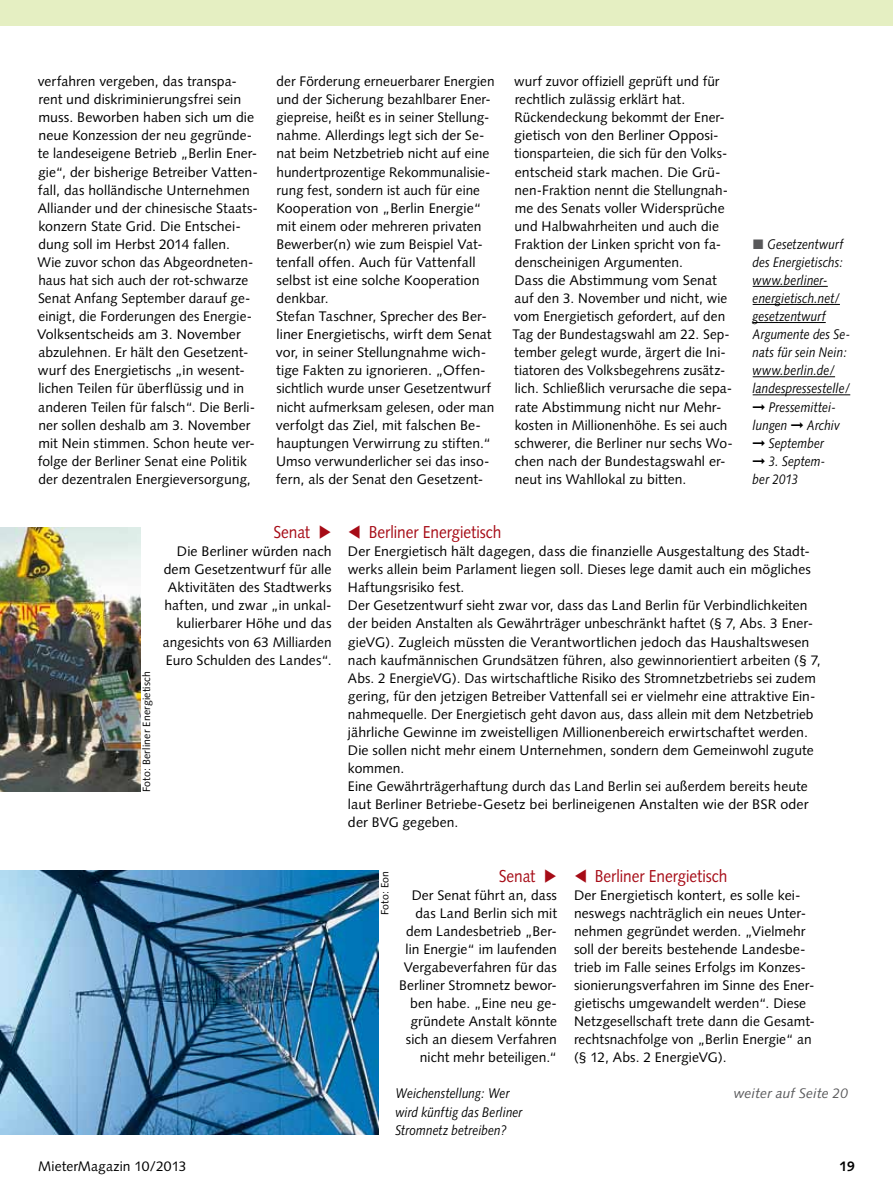
<style>
.page{position:relative;width:893px;height:1191px;background:#fff}
.page>*{position:absolute;margin:0;border:0;box-sizing:border-box;transform-origin:0 0}
.t1{font:17.25px "Syntax";letter-spacing:-.005em;color:#a60b16;scale:.9 1}
.t2{font:13.8px/18px "Syntax";letter-spacing:.005em;color:#000}
.t3{font:italic 13.8px/18px "Syntax";letter-spacing:.005em;color:#000;scale:.85 1}
.t4{font:italic 13.8px "Syntax";letter-spacing:.005em;color:#58585a}
.t5{font:700 13.8px "Syntax";color:#000}
.t6{font:10.5px "Syntax";letter-spacing:.015em;color:#000}
.s1{font-family:"European Pi Three";font-style:normal;color:#58585a}
</style>
<div class="page">
<div style="left:0;top:0;width:893px;height:26px;background:#e5efc2"></div>
<img style="left:0;top:871px;width:378px;height:263px">
<img style="left:0;top:527px;width:140px;height:264px">
<hr style="left:753px;top:286px;width:75px;height:1px;background:#000">
<hr style="left:753px;top:304px;width:87px;height:1px;background:#000">
<hr style="left:753px;top:322px;width:73px;height:1px;background:#000">
<hr style="left:753px;top:376px;width:82px;height:1px;background:#000">
<hr style="left:753px;top:394px;width:97px;height:1px;background:#000">
<p class="t2" style="left:37px;top:72px;width:222px">verfahren vergeben, das transpa&shy;rent und diskriminierungsfrei sein muss. Beworben haben sich um die neue Konzession der neu gegründe&shy;te landeseigene Betrieb „Berlin Ener&shy;gie“, der bisherige Betreiber Vatten&shy;fall, das holländische Unternehmen Alliander und der chinesische Staats&shy;konzern State Grid. Die Entschei&shy;dung soll im Herbst 2014 fallen.<br>Wie zuvor schon das Abgeordneten&shy;haus hat sich auch der rot-schwarze Senat Anfang September darauf ge&shy;einigt, die Forderungen des Energie-Volksentscheids am 3. November abzulehnen. Er hält den Gesetzent&shy;wurf des Energietischs „in wesent&shy;lichen Teilen für überflüssig und in anderen Teilen für falsch“. Die Berli&shy;ner sollen deshalb am 3. November mit Nein stimmen. Schon heute ver&shy;folge der Berliner Senat eine Politik der dezentralen Energieversorgung,</p>
<p class="t2" style="left:276px;top:72px;width:220px">der Förderung erneuerbarer Energien und der Sicherung bezahlbarer Ener&shy;giepreise, heißt es in seiner Stellung&shy;nahme. Allerdings legt sich der Se&shy;nat beim Netzbetrieb nicht auf eine hundertprozentige Rekommunalisie&shy;rung fest, sondern ist auch für eine Kooperation von „Berlin Energie“ mit einem oder mehreren privaten Bewerber(n) wie zum Beispiel Vat&shy;tenfall offen. Auch für Vattenfall selbst ist eine solche Kooperation denkbar.<br>Stefan Taschner, Sprecher des Ber&shy;liner Energietischs, wirft dem Senat vor, in seiner Stellungnahme wich&shy;tige Fakten zu ignorieren. „Offen&shy;sichtlich wurde unser Gesetzentwurf nicht aufmerksam gelesen, oder man verfolgt das Ziel, mit falschen Be&shy;hauptungen Verwirrung zu stiften.“ Umso verwunderlicher sei das inso&shy;fern, als der Senat den Gesetzent-</p>
<p class="t2" style="left:512px;top:72px;width:222px">wurf zuvor offiziell geprüft und für rechtlich zulässig erklärt hat.<br>Rückendeckung bekommt der Ener&shy;gietisch von den Berliner Opposi&shy;tionsparteien, die sich für den Volks&shy;entscheid stark machen. Die Grü&shy;nen-Fraktion nennt die Stellungnah&shy;me des Senats voller Widersprüche und Halbwahrheiten und auch die Fraktion der Linken spricht von fa&shy;denscheinigen Argumenten.<br>Dass die Abstimmung vom Senat auf den 3. November und nicht, wie vom Energietisch gefordert, auf den Tag der Bundestagswahl am 22. Sep&shy;tember gelegt wurde, ärgert die Ini&shy;tiatoren des Volksbegehrens zusätz&shy;lich. Schließlich verursache die sepa&shy;rate Abstimmung nicht nur Mehr&shy;kosten in Millionenhöhe. Es sei auch schwerer, die Berliner nur sechs Wo&shy;chen nach der Bundestagswahl er&shy;neut ins Wahllokal zu bitten.</p>
<p class="t1" style="left:273px;top:522px;width:42px">Senat</p>
<p class="t2" style="left:163px;top:542px;width:170px;text-align:right">Die Berliner würden nach dem Gesetzentwurf für alle<br>Aktivitäten des Stadtwerks haften, und zwar „in unkal&shy;kulierbarer Höhe und das angesichts von 63 Milliarden<br>Euro Schulden des Landes“.</p>
<p class="t3" style="left:753px;top:235px;width:116px"><span class="s1">L</span> Gesetzentwurf des Energietischs: www.berliner&shy;energietisch.net/ gesetzentwurf<br>Argumente des Se&shy;nats für sein Nein: www.berlin.de/ landespressestelle/ ➞ Pressemittei&shy;lungen ➞ Archiv ➞ September<br>➞ 3. Septem-<br>ber 2013</p>
<p class="t1" style="left:369px;top:522px;width:149px">Berliner Energietisch</p>
<p class="t2" style="left:348px;top:542px;width:474px">Der Energietisch hält dagegen, dass die finanzielle Ausgestaltung des Stadt&shy;werks allein beim Parlament liegen soll. Dieses lege damit auch ein mögliches Haftungsrisiko fest.<br>Der Gesetzentwurf sieht zwar vor, dass das Land Berlin für Verbindlichkeiten der beiden Anstalten als Gewährträger unbeschränkt haftet (§ 7, Abs. 3 Ener&shy;gieVG). Zugleich müssten die Verantwortlichen jedoch das Haushaltswesen nach kaufmännischen Grundsätzen führen, also gewinnorientiert arbeiten (§ 7, Abs. 2 EnergieVG). Das wirtschaftliche Risiko des Stromnetzbetriebs sei zudem gering, für den jetzigen Betreiber Vattenfall sei er vielmehr eine attraktive Ein&shy;nahmequelle. Der Energietisch geht davon aus, dass allein mit dem Netzbetrieb jährliche Gewinne im zweistelligen Millionenbereich erwirtschaftet werden.<br>Die sollen nicht mehr einem Unternehmen, sondern dem Gemeinwohl zugute kommen.<br>Eine Gewährträgerhaftung durch das Land Berlin sei außerdem bereits heute laut Berliner Betriebe-Gesetz bei berlineigenen Anstalten wie der BSR oder der BVG gegeben.</p>
<p class="t1" style="left:499px;top:865px;width:42px">Senat</p>
<p class="t2" style="left:399px;top:886px;width:159px;text-align:right">Der Senat führt an, dass das Land Berlin sich mit dem Landesbetrieb „Ber&shy;lin Energie“ im laufenden<br>Vergabeverfahren für das<br>Berliner Stromnetz bewor&shy;ben habe. „Eine neu ge&shy;gründete Anstalt könnte sich an diesem Verfahren nicht mehr beteiligen.“</p>
<p class="t6" style="left:140px;top:792px;width:123px;rotate:-90deg">Foto: Berliner Energietisch</p>
<p class="t1" style="left:595px;top:865px;width:149px">Berliner Energietisch</p>
<p class="t2" style="left:574px;top:886px;width:243px">Der Energietisch kontert, es solle kei&shy;neswegs nachträglich ein neues Unter&shy;nehmen gegründet werden. „Vielmehr soll der bereits bestehende Landesbe&shy;trieb im Falle seines Erfolgs im Konzes&shy;sionierungsverfahren im Sinne des Ener&shy;gietischs umgewandelt werden“. Diese Netzgesellschaft trete dann die Gesamt&shy;rechtsnachfolge von „Berlin Energie“ an (§ 12, Abs. 2 EnergieVG).</p>
<p class="t6" style="left:379px;top:915px;width:46px;rotate:-90deg">Foto: Eon</p>
<p class="t3" style="left:395px;top:1084px;width:136px">Weichenstellung: Wer</p>
<p class="t4" style="left:734px;top:1085px;width:116px">weiter auf Seite 20</p>
<p class="t3" style="left:395px;top:1102px;width:151px">wird künftig das Berliner<br>Stromnetz betreiben?</p>
<p class="t2" style="left:38px;top:1157px;width:150px">MieterMagazin 10/2013</p>
<p class="t5" style="left:839px;top:1158px;width:17px">19</p>
</div>
